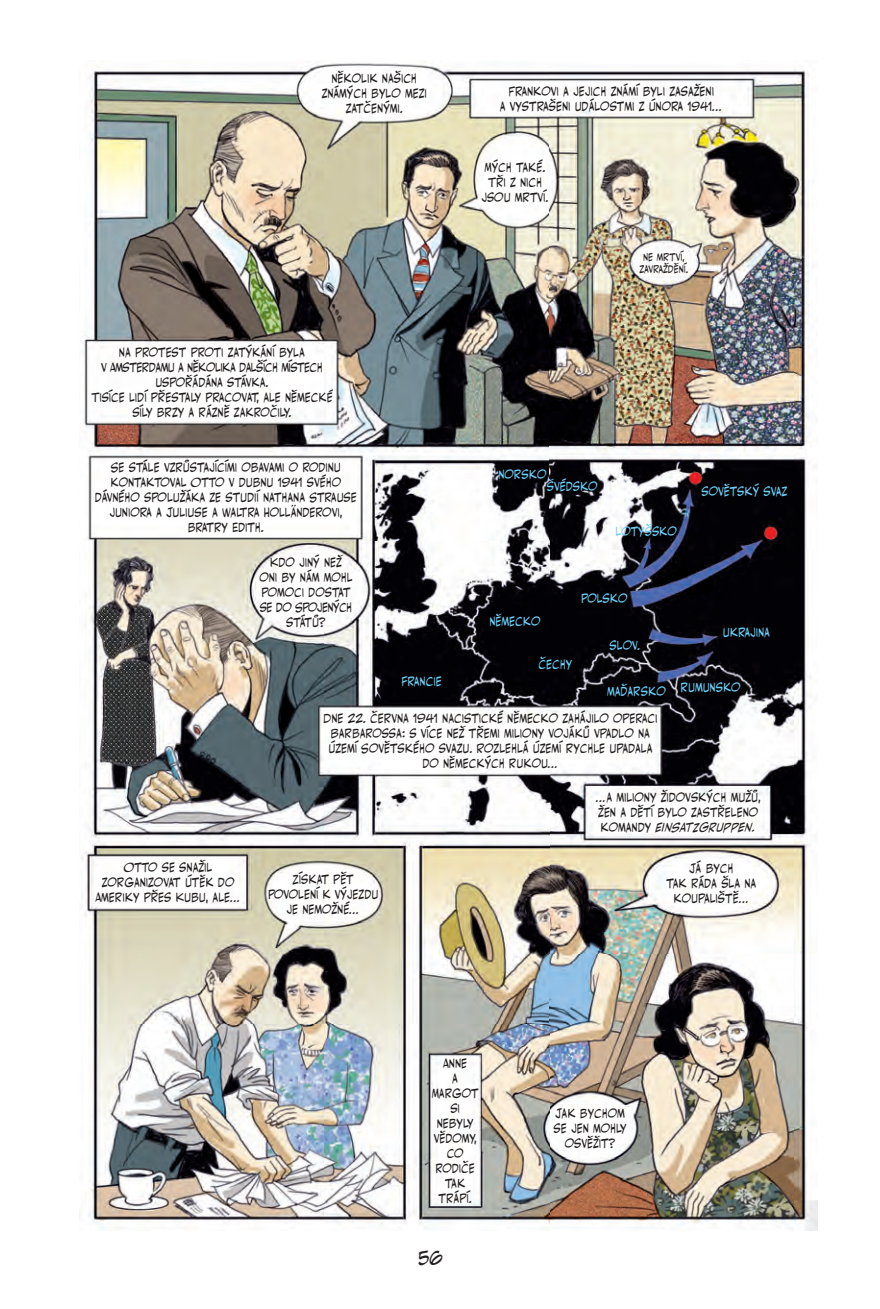
<style>
.page{position:relative;width:880px;height:1309px;background:#fff}
.page>*{position:absolute;margin:0;border:0;box-sizing:border-box;transform-origin:0 0}
.t1{font:18px "CC Ladronn Czech";color:#231f20}
.t2{font:12px/15px "CC Ladronn Czech";color:#231f20;text-align:center}
.t3{font:12px "CC Ladronn Czech";color:#6bcff6}
.t4{font:10px/12px "CC Ladronn Czech";color:#231f20;text-align:center}
.s1{font-style:italic}
</style>
<div class="page">
<img style="left:81px;top:63px;width:737px;height:1167px">
<p class="t2" style="left:322px;top:71px;width:107px">NĚKOLIK NAŠICH<br>ZNÁMÝCH BYLO MEZI<br>ZATČENÝMI.</p>
<p class="t2" style="left:91px;top:345px;width:243px">NA PROTEST PROTI ZATÝKÁNÍ BYLA<br>V AMSTERDAMU A NĚKOLIKA DALŠÍCH MÍSTECH<br>USPOŘÁDÁNA STÁVKA.<br>TISÍCE LIDÍ PŘESTALY PRACOVAT, ALE NĚMECKÉ<br>SÍLY BRZY A RÁZNĚ ZAKROČILY.</p>
<p class="t2" style="left:95px;top:460px;width:264px">SE STÁLE VZRŮSTAJÍCÍMI OBAVAMI O RODINU KONTAKTOVAL OTTO V DUBNU 1941 SVÉHO DÁVNÉHO SPOLUŽÁKA ZE STUDIÍ NATHANA STRAUSE JUNIORA A JULIUSE A WALTRA HOLLÄNDEROVI, BRATRY EDITH.</p>
<p class="t2" style="left:259px;top:555px;width:95px">KDO JINÝ NEŽ<br>ONI BY NÁM MOHL<br>POMOCI DOSTAT<br>SE DO SPOJENÝCH<br>STÁTŮ?</p>
<p class="t3" style="left:401px;top:675px;width:42px">FRANCIE</p>
<p class="t2" style="left:500px;top:85px;width:225px">FRANKOVI A JEJICH ZNÁMÍ BYLI ZASAŽENI<br>A VYSTRAŠENI UDÁLOSTMI Z ÚNORA 1941…</p>
<p class="t2" style="left:481px;top:160px;width:69px">MÝCH TAKÉ.<br>TŘI Z NICH<br>JSOU MRTVÍ.</p>
<p class="t4" style="left:639px;top:251px;width:50px">NE MRTVÍ,<br>ZAVRAŽDĚNÍ.</p>
<p class="t3" style="left:498px;top:467px;width:49px">NORSKO</p>
<p class="t3" style="left:547px;top:479px;width:52px">ŠVÉDSKO</p>
<p class="t3" style="left:616px;top:525px;width:63px">LOTYŠSKO</p>
<p class="t3" style="left:489px;top:614px;width:52px">NĚMECKO</p>
<p class="t3" style="left:539px;top:658px;width:35px">ČECHY</p>
<p class="t3" style="left:581px;top:592px;width:48px">POLSKO</p>
<p class="t3" style="left:610px;top:639px;width:32px">SLOV.</p>
<p class="t3" style="left:701px;top:485px;width:87px">SOVĚTSKÝ SVAZ</p>
<p class="t3" style="left:723px;top:626px;width:49px">UKRAJINA</p>
<p class="t3" style="left:607px;top:682px;width:135px">MAĎARSKO RUMUNSKO</p>
<p class="t2" style="left:323px;top:711px;width:336px">DNE 22. ČERVNA 1941 NACISTICKÉ NĚMECKO ZAHÁJILO OPERACI BARBAROSSA: S VÍCE NEŽ TŘEMI MILIONY VOJÁKŮ VPADLO NA ÚZEMÍ SOVĚTSKÉHO SVAZU. ROZLEHLÁ ÚZEMÍ RYCHLE UPADALA DO NĚMECKÝCH RUKOU…</p>
<p class="t2" style="left:596px;top:790px;width:166px;text-align:left">…A MILIONY ŽIDOVSKÝCH MUŽŮ,<br>ŽEN A DĚTÍ BYLO ZASTŘELENO<br>KOMANDY <span class="s1">EINSATZGRUPPEN.</span></p>
<p class="t2" style="left:96px;top:859px;width:147px">OTTO SE SNAŽIL<br>ZORGANIZOVAT ÚTĚK DO<br>AMERIKY PŘES KUBU, ALE…</p>
<p class="t2" style="left:268px;top:872px;width:112px">ZÍSKAT PĚT<br>POVOLENÍ K VÝJEZDU<br>JE NEMOŽNÉ…</p>
<p class="t2" style="left:432px;top:1056px;width:48px">ANNE<br>A<br>MARGOT<br>SI<br>NEBYLY<br>VĚDOMY,<br>CO<br>RODIČE<br>TAK<br>TRÁPÍ.</p>
<h1 class="t1" style="left:418px;top:1248px;width:26px">56</h1>
<p class="t2" style="left:666px;top:860px;width:91px">JÁ BYCH<br>TAK RÁDA ŠLA NA<br>KOUPALIŠTĚ…</p>
<p class="t2" style="left:553px;top:1106px;width:75px">JAK BYCHOM<br>SE JEN MOHLY<br>OSVĚŽIT?</p>
</div>
